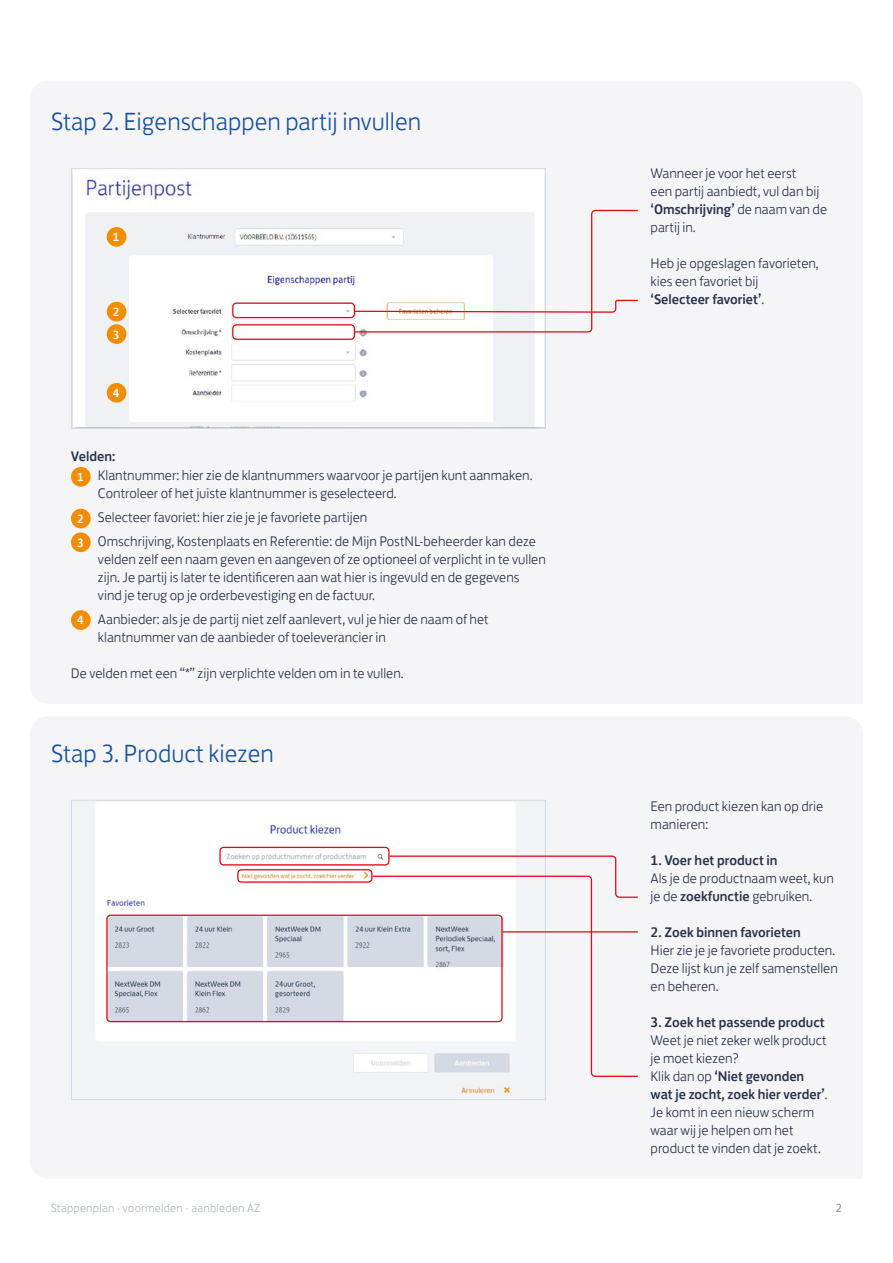
<style>
.page{position:relative;width:893px;height:1263px;background:#fff}
.page>*{position:absolute;margin:0;border:0;box-sizing:border-box;transform-origin:0 0}
.t1{font:300 25.5px "Post NL";color:#1951a0}
.t2{font:300 14.25px/18px "Post NL";color:#27324c}
.t3{font:500 14.25px "Post NL";color:#27324c}
.t4{font:500 12.15px/22.5px "Post NL";color:#fff}
.t5{font:300 12px "Post NL";letter-spacing:.02em;color:#adb6c6}
.t6{font:300 12px "Post NL";color:#667189}
.s1{font-weight:500}
.s2{font-weight:500;font-size:12.15px;color:#fff}
</style>
<div class="page">
<div style="left:30px;top:717px;width:833px;height:461px;background:#f5f4f6"></div>
<div style="left:30px;top:81px;width:833px;height:622px;background:#f5f4f6"></div>
<img style="left:73px;top:170px;width:471px;height:257px">
<div style="left:71px;top:168px;width:475px;height:261px;border:1px solid #d5dae4"></div>
<div style="left:71px;top:467px;width:20px;height:20px;background:#f28c00;border-radius:50%"></div>
<div style="left:71px;top:509px;width:20px;height:19px;background:#f28c00;border-radius:50%"></div>
<div style="left:71px;top:532px;width:20px;height:20px;background:#f28c00;border-radius:50%"></div>
<div style="left:71px;top:610px;width:20px;height:20px;background:#f28c00;border-radius:50%"></div>
<div style="left:107px;top:227px;width:19px;height:20px;background:#f28c00;border-radius:50%"></div>
<div style="left:107px;top:302px;width:19px;height:19px;background:#f28c00;border-radius:50%"></div>
<div style="left:107px;top:324px;width:19px;height:20px;background:#f28c00;border-radius:50%"></div>
<div style="left:232px;top:303px;width:123px;height:15px;border:1px solid #e30613;border-radius:4px"></div>
<svg style="left:353px;top:209px;width:286px;height:124px"></svg>
<img style="left:73px;top:802px;width:471px;height:296px">
<svg style="left:371px;top:875px;width:268px;height:202px"></svg>
<div style="left:219px;top:847px;width:170px;height:18px;border:1px solid #e30613;border-radius:4px"></div>
<div style="left:237px;top:869px;width:135px;height:14px;border:1px solid #e30613;border-radius:4px"></div>
<div style="left:106px;top:915px;width:397px;height:107px;border:1px solid #e30613;border-radius:4px"></div>
<svg style="left:388px;top:855px;width:251px;height:43px"></svg>
<hr style="left:503px;top:931px;width:135px;height:1px;background:#e30613">
<div style="left:107px;top:383px;width:19px;height:20px;background:#f28c00;border-radius:50%"></div>
<div style="left:232px;top:324px;width:123px;height:16px;border:1px solid #e30613;border-radius:4px"></div>
<h1 class="t1" style="left:51px;top:101px;width:372px">Stap 2. Eigenschappen partij invullen</h1>
<p class="t4" style="left:113px;top:225px;width:8px">1</p>
<p class="t4" style="left:113px;top:300px;width:8px">2<br>3</p>
<p class="t4" style="left:113px;top:381px;width:8px">4</p>
<p class="t2" style="left:77px;top:445px;width:457px;line-height:19.5px;text-indent:-6px"><span class="s1">Velden:<br></span><span class="s2">1</span> Klantnummer: hier zie de klantnummers waarvoor je partijen kunt aanmaken.</p>
<p class="t2" style="left:77px;top:480px;width:460px;line-height:23.7px;text-indent:21px">Controleer of het juiste klantnummer is geselecteerd.<br><span class="s2">2</span> Selecteer favoriet: hier zie je je favoriete partijen<br><span class="s2">3</span> Omschrijving, Kostenplaats en Referentie: de Mijn PostNL-beheerder kan deze</p>
<p class="t2" style="left:98px;top:549px;width:449px">velden zelf een naam geven en aangeven of ze optioneel of verplicht in te vullen zijn. Je partij is later te identificeren aan wat hier is ingevuld en de gegevens vind je terug op je orderbevestiging en de factuur.</p>
<p class="t2" style="left:98px;top:608px;width:392px;text-indent:-21px"><span class="s2">4</span> Aanbieder: als je de partij niet zelf aanlevert, vul je hier de naam of het klantnummer van de aanbieder of toeleverancier in</p>
<p class="t2" style="left:71px;top:662px;width:334px">De velden met een “*” zijn verplichte velden om in te vullen.</p>
<h1 class="t1" style="left:51px;top:733px;width:224px">Stap 3. Product kiezen</h1>
<p class="t2" style="left:651px;top:163px;width:178px">Wanneer je voor het eerst<br>een partij aanbiedt, vul dan bij <span class="s1">‘Omschrijving’</span> de naam van de partij in.</p>
<p class="t2" style="left:651px;top:253px;width:170px">Heb je opgeslagen favorieten, kies een favoriet bij <span class="s1">‘Selecteer favoriet’</span>.</p>
<p class="t2" style="left:651px;top:795px;width:174px">Een product kiezen kan op drie manieren:</p>
<p class="t3" style="left:651px;top:848px;width:129px">1. Voer het product in</p>
<p class="t2" style="left:651px;top:867px;width:185px">Als je de productnaam weet, kun je de <span class="s1">zoekfunctie</span> gebruiken.</p>
<p class="t3" style="left:651px;top:920px;width:152px">2. Zoek binnen favorieten</p>
<p class="t2" style="left:651px;top:939px;width:189px">Hier zie je je favoriete producten.<br>Deze lijst kun je zelf samenstellen en beheren.</p>
<p class="t3" style="left:651px;top:1010px;width:176px">3. Zoek het passende product</p>
<p class="t2" style="left:651px;top:1029px;width:179px">Weet je niet zeker welk product je moet kiezen?<br>Klik dan op <span class="s1">‘Niet gevonden wat je zocht, zoek hier verder’</span>.<br>Je komt in een nieuw scherm waar wij je helpen om het product te vinden dat je zoekt.</p>
<p class="t5" style="left:51px;top:1198px;width:211px">Stappenplan - voormelden - aanbieden AZ</p>
<p class="t6" style="left:836px;top:1198px;width:8px">2</p>
</div>
